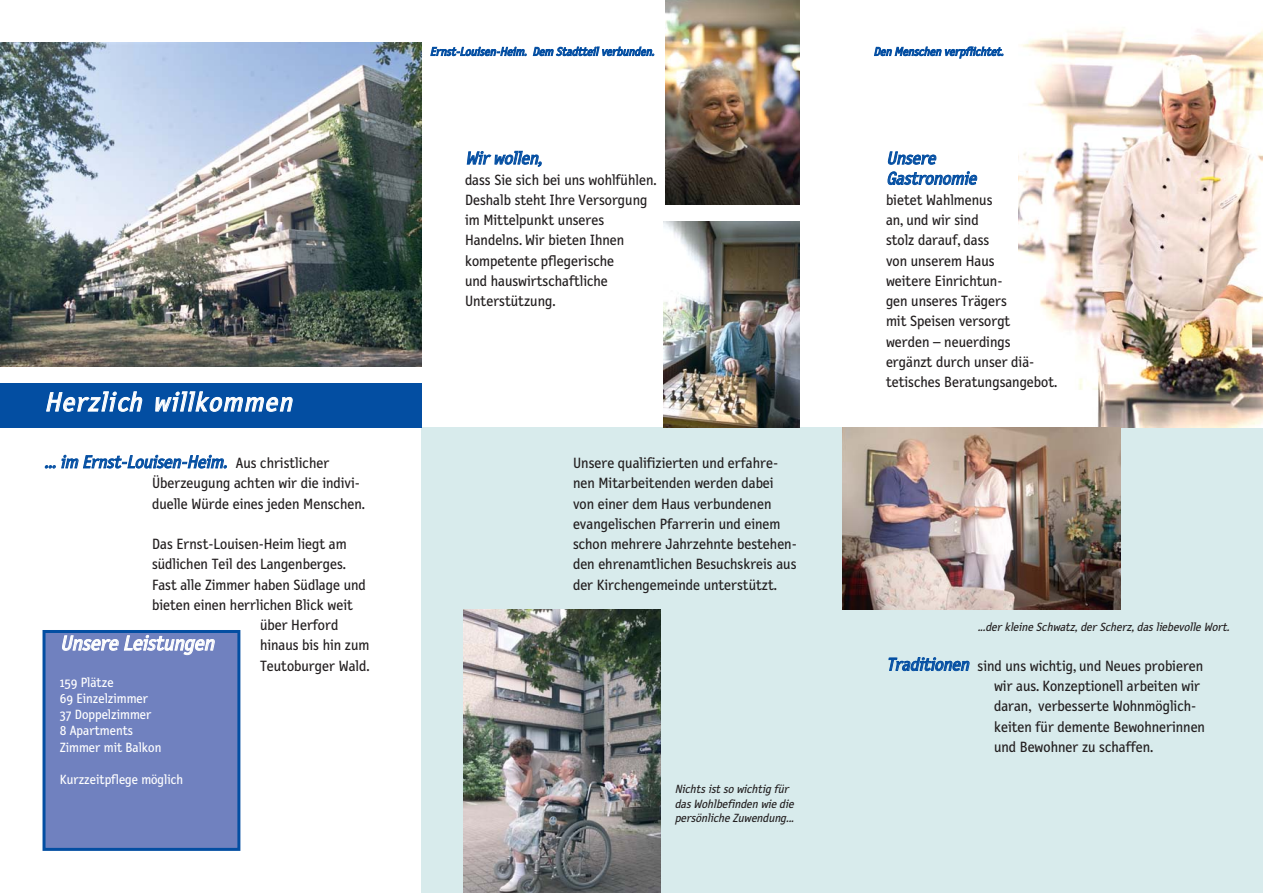
<style>
.page{position:relative;width:1263px;height:893px;background:#fff}
.page>*{position:absolute;margin:0;border:0;box-sizing:border-box;transform-origin:0 0}
.t1{font:italic 27px "Letter Gothic Text";color:#fff}
.t2{font:italic 21px "Letter Gothic Text";color:#fff}
.t3{font:italic 18px/20.2px "Letter Gothic Text";color:#034ea2}
.t4{font:15px/20.2px "Letter Gothic Text";color:#231f20}
.t5{font:13.5px/16.2px "Letter Gothic Text";color:#fff}
.t6{font:italic 12px/14.4px "Letter Gothic Text";color:#231f20}
.t7{font:italic 12px "Letter Gothic Text";color:#034ea2}
.s1{font-style:normal;font-size:15px;color:#231f20}
.s2{font-style:italic;font-size:18px;color:#034ea2}
</style>
<div class="page">
<div style="left:421px;top:428px;width:842px;height:465px;background:#d8ebec"></div>
<img style="left:0;top:43px;width:421px;height:324px">
<div style="left:0;top:383px;width:421px;height:45px;background:#034ea2"></div>
<img style="left:463px;top:610px;width:197px;height:283px">
<div style="left:44px;top:631px;width:195px;height:218px;background:#7081bf"></div>
<div style="left:43px;top:630px;width:197px;height:221px;border:3px solid #034ea2"></div>
<img style="left:1018px;top:29px;width:245px;height:399px">
<img style="left:665px;top:0;width:134px;height:205px">
<img style="left:664px;top:222px;width:135px;height:206px">
<img style="left:842px;top:428px;width:278px;height:182px">
<p class="t1" style="left:45px;top:392px;width:254px">Herzlich willkommen</p>
<p class="t3" style="left:44px;top:453px;width:286px">...im Ernst-Louisen-Heim. <span class="s1">A u s c h ri s tl i c h e r</span></p>
<p class="t4" style="left:152px;top:475px;width:214px">Überzeugung achten wir die indivi&shy;duelle Würde eines jeden Menschen.</p>
<p class="t4" style="left:152px;top:535px;width:196px">Das Ernst-Louisen-Heim liegt am</p>
<p class="t4" style="left:152px;top:556px;width:196px">südlichen Teil des Langenberges.</p>
<p class="t4" style="left:152px;top:576px;width:215px">Fast alle Zimmer haben Südlage und</p>
<p class="t4" style="left:152px;top:596px;width:202px">bieten einen herrlichen Blick weit</p>
<p class="t4" style="left:260px;top:616px;width:80px">über Herford</p>
<p class="t4" style="left:260px;top:637px;width:111px">hinaus bis hin zum</p>
<p class="t4" style="left:260px;top:657px;width:111px">Teutoburger Wald.</p>
<p class="t2" style="left:60px;top:635px;width:159px">Unsere Leistungen</p>
<p class="t5" style="left:60px;top:675px;width:103px">159 Plätze<br>69 Einzelzimmer<br>37 Doppelzimmer<br>8 Apartments<br>Zimmer mit Balkon</p>
<p class="t5" style="left:60px;top:772px;width:125px">Kurzzeitpflege möglich</p>
<p class="t7" style="left:430px;top:47px;width:228px">Ernst-Louisen-Heim. Dem Stadtteilverbunden.</p>
<p class="t7" style="left:873px;top:47px;width:134px">Den Menschen verpflichtet.</p>
<p class="t3" style="left:465px;top:150px;width:82px">Wir wollen,</p>
<p class="t4" style="left:465px;top:171px;width:193px">dass Sie sich bei uns wohlfühlen.<br>Deshalb steht Ihre Versorgung im Mittelpunkt unseres<br>Handelns. Wir bieten Ihnen kompetente pflegerische<br>und hauswirtschaftliche<br>Unterstützung.</p>
<p class="t4" style="left:573px;top:454px;width:225px">Unsere qualifizierten und erfahre&shy;nen Mitarbeitenden werden dabei von einer dem Haus verbundenen evangelischen Pfarrerin und einem schon mehrere Jahrzehnte bestehen&shy;den ehrenamtlichen Besuchskreis aus der Kirchengemeinde unterstützt.</p>
<p class="t6" style="left:675px;top:783px;width:123px">Nichts ist so wichtig für das Wohlbefinden wie die persönliche Zuwendung...</p>
<p class="t3" style="left:886px;top:150px;width:95px">Unsere<br>Gastronomie</p>
<p class="t4" style="left:886px;top:191px;width:173px">bietet Wahlmenus<br>an, und wir sind<br>stolz darauf, dass<br>von unserem Haus<br>weitere Einrichtun-<br>gen unseres Trägers<br>mit Speisen versorgt werden – neuerdings ergänzt durch unser diä&shy;tetisches Beratungsangebot.</p>
<p class="t6" style="left:978px;top:621px;width:255px">...der kleine Schwatz,der Scherz,das liebevolle Wort.</p>
<p class="t4" style="left:994px;top:657px;width:213px;text-indent:-108px"><span class="s2">Traditionen</span> sind uns wichtig, und Neues probieren wir aus. Konzeptionell arbeiten wir daran, verbesserte Wohnmöglich&shy;keiten für demente Bewohnerinnen und Bewohner zu schaffen.</p>
</div>
